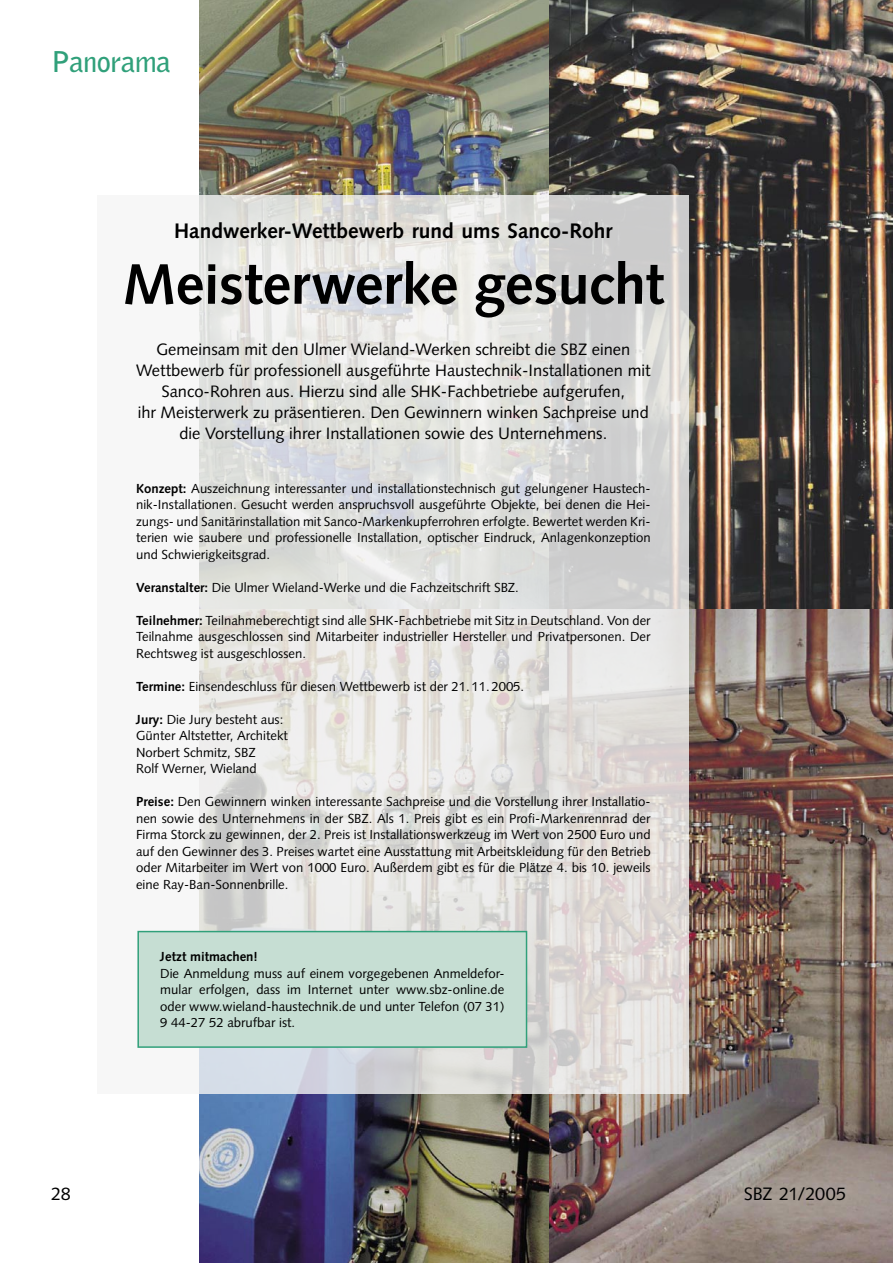
<style>
.page{position:relative;width:893px;height:1263px;background:#fff}
.page>*{position:absolute;margin:0;border:0;box-sizing:border-box;transform-origin:0 0}
.SBZ_02-Headline{font:700 57px "Syntax LT Std";letter-spacing:-.005em;color:#000}
.SBZ_00-Rubriken{font:700 28.5px "Bell Gothic Std";letter-spacing:-.015em;color:#30a07a}
.SBZ_01-Dachzeile{font:700 21px "Syntax LT Std";color:#000}
.t1{font:18px "Syntax LT Std";letter-spacing:-.01em;color:#000}
.SBZ_03-Vorspann{font:16.5px/21px "Syntax LT Std";color:#000;text-align:center}
.SBZ_05-Grundtext{font:13.2px/16.5px "Syntax LT Std";color:#000;text-align:justify}
.SBZ_08-Zwischenüberschrift_klein{font:700 13.2px "Syntax LT Std";color:#000}
.s1{font-weight:700}
</style>
<div class="page">
<img style="left:200px;top:0;width:693px;height:1263px">
<svg style="left:137px;top:196px;width:552px;height:898px"></svg>
<div style="left:138px;top:931px;width:388px;height:116px;background:#c6ded3"></div>
<div style="left:137px;top:931px;width:390px;height:117px;border:2px solid #30a07a"></div>
<p class="SBZ_00-Rubriken" style="left:51px;top:45px;width:121px">Panorama</p>
<p class="SBZ_01-Dachzeile" style="left:174px;top:218px;width:440px">Handwerker-Wettbewerb rund ums Sanco-Rohr</p>
<p class="SBZ_02-Headline" style="left:122px;top:251px;width:543px">Meisterwerke gesucht</p>
<p class="SBZ_03-Vorspann" style="left:136px;top:339px;width:516px">Gemeinsam mit den Ulmer Wieland-Werken schreibt die SBZ einen Wettbewerb für professionell ausgeführte Haustechnik-Installationen mit Sanco-Rohren aus. Hierzu sind alle SHK-Fachbetriebe aufgerufen,<br>ihr Meisterwerk zu präsentieren. Den Gewinnern winken Sachpreise und die Vorstellung ihrer Installationen sowie des Unternehmens.</p>
<p class="SBZ_05-Grundtext" style="left:136px;top:480px;width:516px"><span class="s1">Konzept:</span> Auszeichnung interessanter und installationstechnisch gut gelungener Haustech&shy;nik-Installationen. Gesucht werden anspruchsvoll ausgeführte Objekte, bei denen die Hei&shy;zungs- und Sanitärinstallation mit Sanco-Markenkupferrohren erfolgte. Bewertet werden Kri&shy;terien wie saubere und professionelle Installation, optischer Eindruck, Anlagenkonzeption und Schwierigkeitsgrad.</p>
<p class="SBZ_05-Grundtext" style="left:136px;top:579px;width:384px"><span class="s1">Veranstalter:</span> Die Ulmer Wieland-Werke und die Fachzeitschrift SBZ.</p>
<p class="SBZ_05-Grundtext" style="left:136px;top:612px;width:516px"><span class="s1">Teilnehmer:</span> Teilnahmeberechtigt sind alle SHK-Fachbetriebe mit Sitz in Deutschland. Von der Teilnahme ausgeschlossen sind Mitarbeiter industrieller Hersteller und Privatpersonen. Der Rechtsweg ist ausgeschlossen.</p>
<p class="SBZ_05-Grundtext" style="left:136px;top:678px;width:390px"><span class="s1">Termine:</span> Einsendeschluss für diesen Wettbewerb ist der 21. 11. 2005.</p>
<p class="SBZ_05-Grundtext" style="left:136px;top:711px;width:149px"><span class="s1">Jury:</span> Die Jury besteht aus:</p>
<p class="SBZ_05-Grundtext" style="left:136px;top:727px;width:153px">Günter Altstetter, Architekt</p>
<p class="SBZ_05-Grundtext" style="left:136px;top:744px;width:121px">Norbert Schmitz, SBZ</p>
<p class="SBZ_05-Grundtext" style="left:136px;top:760px;width:122px">Rolf Werner, Wieland</p>
<p class="SBZ_05-Grundtext" style="left:136px;top:793px;width:516px"><span class="s1">Preise:</span> Den Gewinnern winken interessante Sachpreise und die Vorstellung ihrer Installatio&shy;nen sowie des Unternehmens in der SBZ. Als 1. Preis gibt es ein Profi-Markenrennrad der Firma Storck zu gewinnen, der 2. Preis ist Installationswerkzeug im Wert von 2500 Euro und auf den Gewinner des 3. Preises wartet eine Ausstattung mit Arbeitskleidung für den Betrieb oder Mitarbeiter im Wert von 1000 Euro. Außerdem gibt es für die Plätze 4. bis 10. jeweils eine Ray-Ban-Sonnenbrille.</p>
<p class="t1" style="left:51px;top:1183px;width:21px">28</p>
<p class="SBZ_08-Zwischenüberschrift_klein" style="left:160px;top:949px;width:99px">Jetzt mitmachen!</p>
<p class="SBZ_05-Grundtext" style="left:160px;top:965px;width:346px">Die Anmeldung muss auf einem vorgegebenen Anmeldefor&shy;mular erfolgen, dass im Internet unter www.sbz-online.de oder www.wieland-haustechnik.de und unter Telefon (07 31)<br>9 44-27 52 abrufbar ist.</p>
<p class="t1" style="left:744px;top:1183px;width:104px">SBZ 21/2005</p>
</div>
